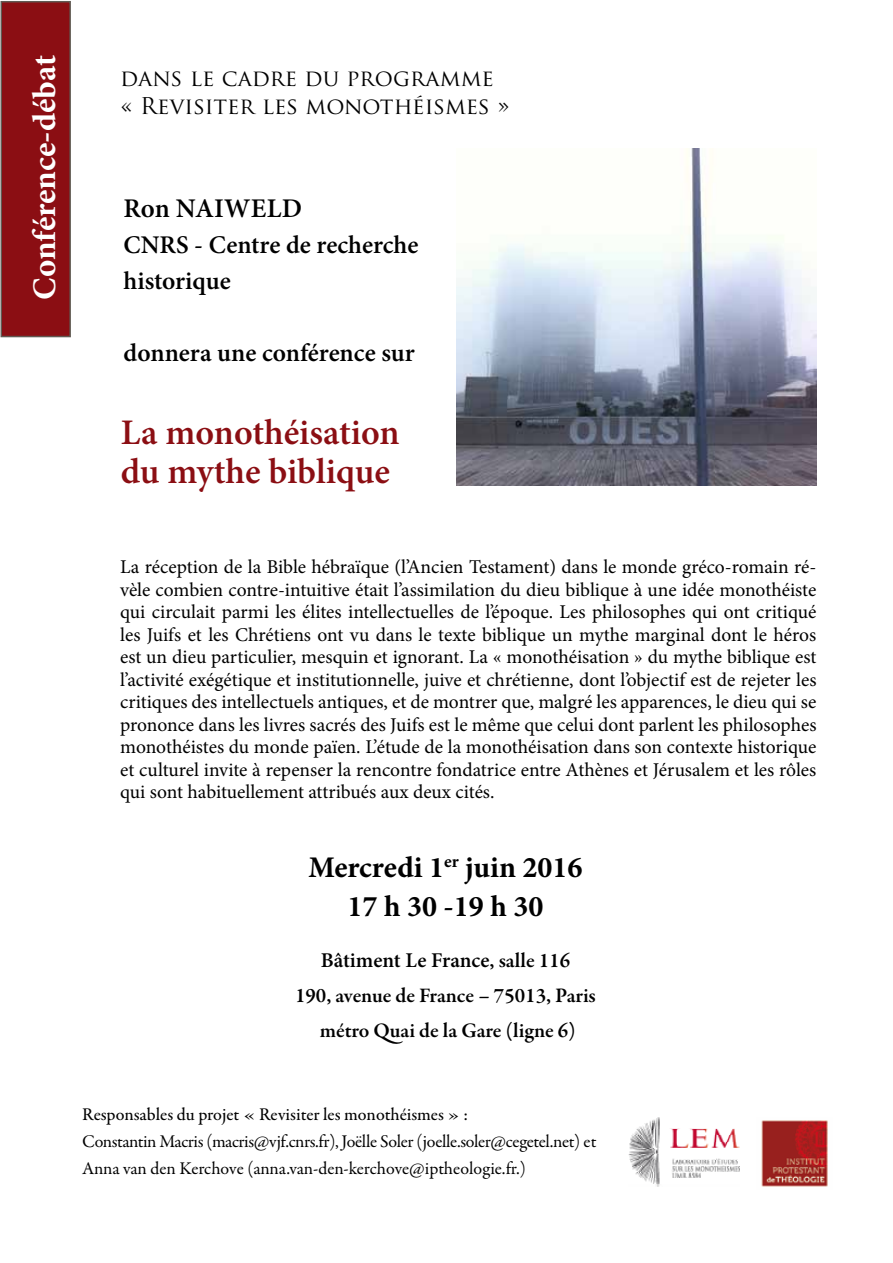
<style>
.page{position:relative;width:893px;height:1263px;background:#fff}
.page>*{position:absolute;margin:0;border:0;box-sizing:border-box;transform-origin:0 0}
.t1{font:600 36px/39px "Minion Pro";color:#8b0e13}
.t2{font:700 33px "Minion Pro";color:#fff}
.t3{font:700 30px/39px "Minion Pro";color:#000;text-align:center}
.t4{font:600 27px "Minion Pro";letter-spacing:.01em;color:#000}
.t5{font:600 25.5px/36px "Minion Pro";color:#000}
.t6{font:22.5px/28.5px "Trajan Pro";color:#000}
.t7{font:600 21px/34.5px "Garamond Premr Pro";color:#000;text-align:center}
.t8{font:600 21px "Minion Pro";color:#000}
.t9{font:19.5px/22.5px "Minion Pro";color:#000;text-align:justify}
.t10{font:18px/27px "Garamond Premr Pro";letter-spacing:-.015em;color:#000}
.t11{font:500 18px "Garamond Premr Pro";color:#000}
.s1{font-family:"Garamond Premr Pro"}
</style>
<div class="page">
<div style="left:1px;top:2px;width:69px;height:335px;background:#8b0e13"></div>
<div style="left:1px;top:1px;width:70px;height:336px;border:2px solid #605952"></div>
<img style="left:761px;top:1120px;width:67px;height:67px">
<img style="left:629px;top:1118px;width:110px;height:69px">
<img style="left:457px;top:149px;width:359px;height:336px">
<h2 class="t2" style="left:21px;top:300px;width:247px;rotate:-90deg">Conférence-débat</h2>
<p class="t6" style="left:120px;top:63px;width:391px">dans le cadre du programme « Revisiter les monothéismes »</p>
<h3 class="t4" style="left:124px;top:190px;width:180px">Ron NAIWELD</h3>
<h3 class="t5" style="left:124px;top:227px;width:296px">CNRS - Centre de recherche historique</h3>
<h3 class="t5" style="left:124px;top:335px;width:293px">donnera une conférence sur</h3>
<h1 class="t1" style="left:121px;top:412px;width:280px">La monothéisation du mythe biblique</h1>
<p class="t9" style="left:120px;top:556px;width:698px">La réception de la Bible hébraïque (l’Ancien Testament) dans le monde gréco-romain ré&shy;vèle combien contre-intuitive était l’assimilation du dieu biblique à une idée monothéiste qui circulait parmi les élites intellectuelles de l’époque. Les philosophes qui ont critiqué les Juifs et les Chrétiens ont vu dans le texte biblique un mythe marginal dont le héros est un dieu particulier, mesquin et ignorant. La « monothéisation » du mythe biblique est l’activité exégétique et institutionnelle, juive et chrétienne, dont l’objectif est de rejeter les critiques des intellectuels antiques, et de montrer que, malgré les apparences, le dieu qui se prononce dans les livres sacrés des Juifs est le même que celui dont parlent les philosophes monothéistes du monde païen. L’étude de la monothéisation dans son contexte historique et culturel invite à repenser la rencontre fondatrice entre Athènes et Jérusalem et les rôles qui sont habituellement attribués aux deux cités.</p>
<h3 class="t3" style="left:308px;top:848px;width:276px">Mercredi 1<sup>er</sup> juin 2016<br>17 h 30 -19 h 30</h3>
<p class="t8" style="left:321px;top:946px;width:251px">Bâtiment Le France<span class="s1">, salle 116</span></p>
<p class="t7" style="left:295px;top:978px;width:302px">190, avenue de France – 75013, Paris métro Quai de la Gare (ligne 6)</p>
<p class="t11" style="left:82px;top:1103px;width:387px">Responsables du projet « Revisiter les monothéismes » :</p>
<p class="t10" style="left:82px;top:1128px;width:516px">Constantin Macris (macris@vjf.cnrs.fr), Joëlle Soler (joelle.soler@cegetel.net) et<br>Anna van den Kerchove (anna.van-den-kerchove@iptheologie.fr.)</p>
</div>
